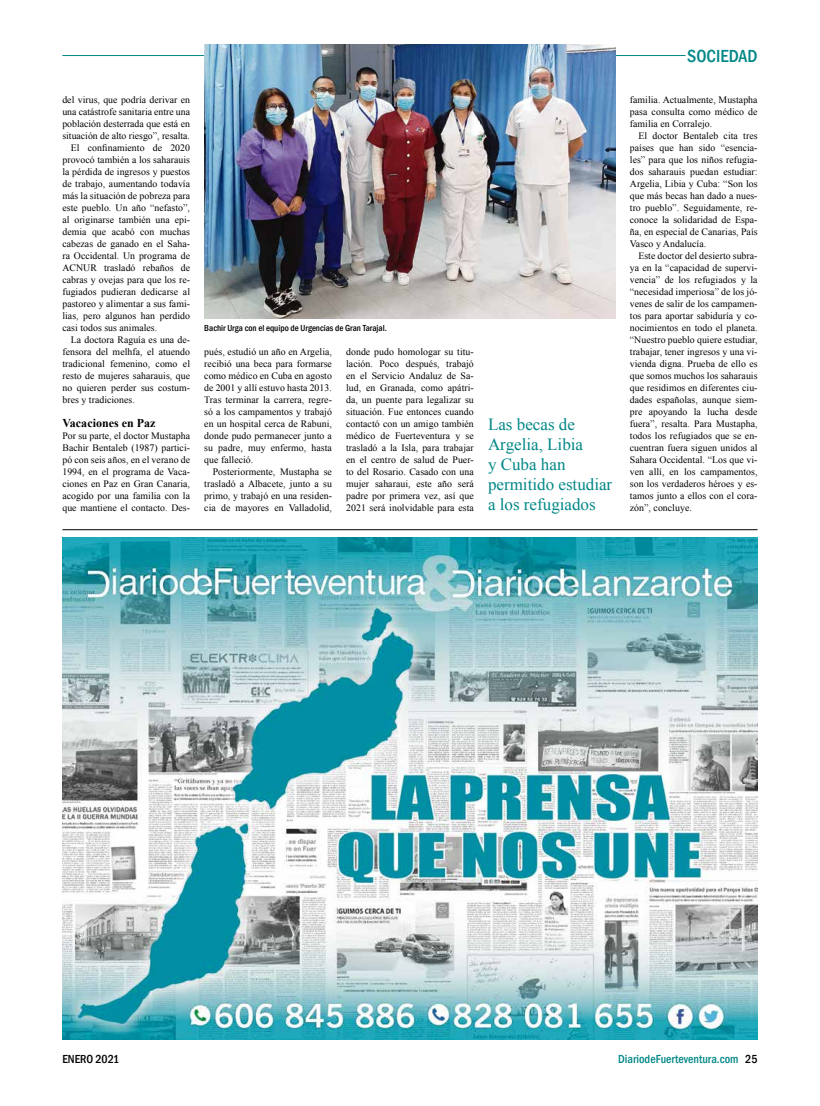
<style>
.page{position:relative;width:820px;height:1106px;background:#fff}
.page>*{position:absolute;margin:0;border:0;box-sizing:border-box;transform-origin:0 0}
.t1{font:500 condensed 18px "Franklin Gothic";color:#008786}
.t2{font:17px/20px "Times New Roman";color:#008786}
.t3{font:500 condensed 12px "Franklin Gothic";color:#008786}
.t4{font:700 12px "Times New Roman";color:#000}
.t5{font:500 condensed 12px "Franklin Gothic";color:#000}
.t6{font:9.8px/12px "Times New Roman";letter-spacing:.005em;color:#000;text-align:justify}
.t7{font:500 condensed 9px "Franklin Gothic";color:#000}
.s1{color:#000}
</style>
<div class="page">
<img style="left:62px;top:537px;width:695px;height:502px">
<hr style="left:62px;top:55px;width:623px;height:1px;background:#008786">
<hr style="left:62px;top:529px;width:695px;height:1px;background:#000">
<img style="left:204px;top:44px;width:411px;height:275px">
<p class="t6" style="left:62px;top:93px;width:129px">del virus, que podría derivar en</p>
<p class="t6" style="left:62px;top:105px;width:129px">una catástrofe sanitaria entre una</p>
<p class="t6" style="left:62px;top:117px;width:129px">población desterrada que está en</p>
<p class="t6" style="left:62px;top:129px;width:129px">situación de alto riesgo”, resalta.</p>
<p class="t6" style="left:71px;top:141px;width:121px">El confinamiento de 2020</p>
<p class="t6" style="left:62px;top:153px;width:129px">provocó también a los saharauis</p>
<p class="t6" style="left:62px;top:165px;width:129px">la pérdida de ingresos y puestos</p>
<p class="t6" style="left:62px;top:177px;width:129px">de trabajo, aumentando todavía</p>
<p class="t6" style="left:62px;top:189px;width:129px">más la situación de pobreza para</p>
<p class="t6" style="left:62px;top:201px;width:129px">este pueblo. Un año “nefasto”,</p>
<p class="t6" style="left:62px;top:213px;width:129px">al originarse también una epi-</p>
<p class="t6" style="left:62px;top:225px;width:129px">demia que acabó con muchas</p>
<p class="t6" style="left:62px;top:237px;width:129px">cabezas de ganado en el Saha-</p>
<p class="t6" style="left:62px;top:249px;width:129px">ra Occidental. Un programa de</p>
<p class="t6" style="left:62px;top:261px;width:129px">ACNUR trasladó rebaños de</p>
<p class="t6" style="left:62px;top:273px;width:129px">cabras y ovejas para que los re-</p>
<p class="t6" style="left:62px;top:285px;width:129px">fugiados pudieran dedicarse al</p>
<p class="t6" style="left:62px;top:297px;width:129px">pastoreo y alimentar a sus fami-</p>
<p class="t6" style="left:62px;top:309px;width:129px">lias, pero algunos han perdido</p>
<p class="t6" style="left:62px;top:321px;width:96px">casi todos sus animales.</p>
<p class="t6" style="left:71px;top:333px;width:121px">La doctora Raguía es una de-</p>
<p class="t6" style="left:62px;top:345px;width:129px">fensora del melhfa, el atuendo</p>
<p class="t6" style="left:62px;top:357px;width:129px">tradicional femenino, como el</p>
<p class="t6" style="left:62px;top:369px;width:129px">resto de mujeres saharauis, que</p>
<p class="t6" style="left:62px;top:381px;width:129px">no quieren perder sus costum-</p>
<p class="t6" style="left:62px;top:393px;width:74px">bres y tradiciones.</p>
<p class="t4" style="left:62px;top:414px;width:94px">Vacaciones en Paz</p>
<p class="t6" style="left:62px;top:429px;width:129px">Por su parte, el doctor Mustapha Bachir Bentaleb (1987) partici&shy;pó con seis años, en el verano de 1994, en el programa de Vaca&shy;ciones en Paz en Gran Canaria, acogido por una familia con la que mantiene el contacto. Des-</p>
<p class="t7" style="left:204px;top:322px;width:184px">Bachir Urga con el equipo de Urgencias de Gran Tarajal.</p>
<p class="t6" style="left:346px;top:345px;width:129px">donde pudo homologar su titu&shy;lación. Poco después, trabajó en el Servicio Andaluz de Sa&shy;lud, en Granada, como apátri&shy;da, un puente para legalizar su situación. Fue entonces cuando contactó con un amigo también médico de Fuerteventura y se trasladó a la Isla, para trabajar en el centro de salud de Puer&shy;to del Rosario. Casado con una mujer saharaui, este año será padre por primera vez, así que 2021 será inolvidable para esta</p>
<p class="t6" style="left:204px;top:345px;width:129px">pués, estudió un año en Argelia, recibió una beca para formarse como médico en Cuba en agosto de 2001 y allí estuvo hasta 2013.<br>Tras terminar la carrera, regre&shy;só a los campamentos y trabajó en un hospital cerca de Rabuni, donde pudo permanecer junto a su padre, muy enfermo, hasta que falleció.</p>
<p class="t6" style="left:204px;top:465px;width:129px;text-indent:9px">Posteriormente, Mustapha se trasladó a Albacete, junto a su primo, y trabajó en una residen&shy;cia de mayores en Valladolid,</p>
<h2 class="t2" style="left:488px;top:414px;width:126px">Las becas de<br>Argelia, Libia<br>y Cuba han permitido estudiar a los refugiados</h2>
<h1 class="t1" style="left:687px;top:44px;width:72px">SOCIEDAD</h1>
<p class="t6" style="left:629px;top:93px;width:129px">familia. Actualmente, Mustapha pasa consulta como médico de familia en Corralejo.</p>
<p class="t6" style="left:629px;top:129px;width:129px;text-indent:9px">El doctor Bentaleb cita tres países que han sido “esencia&shy;les” para que los niños refugia&shy;dos saharauis puedan estudiar:<br>Argelia, Libia y Cuba: “Son los que más becas han dado a nues&shy;tro pueblo”. Seguidamente, re&shy;conoce la solidaridad de Espa&shy;ña, en especial de Canarias, País Vasco y Andalucía.</p>
<p class="t6" style="left:629px;top:249px;width:129px;text-indent:9px">Este doctor del desierto subra&shy;ya en la “capacidad de supervi&shy;vencia” de los refugiados y la “necesidad imperiosa” de los jó&shy;venes de salir de los campamen&shy;tos para aportar sabiduría y co&shy;nocimientos en todo el planeta. “Nuestro pueblo quiere estudiar, trabajar, tener ingresos y una vi&shy;vienda digna. Prueba de ello es que somos muchos los saharauis que residimos en diferentes ciu&shy;dades españolas, aunque siem&shy;pre apoyando la lucha desde fuera”, resalta. Para Mustapha, todos los refugiados que se en&shy;cuentran fuera siguen unidos al Sahara Occidental. “Los que vi&shy;ven allí, en los campamentos, son los verdaderos héroes y es&shy;tamos junto a ellos con el cora&shy;zón”, concluye.</p>
<p class="t5" style="left:62px;top:1050px;width:58px">ENERO 2021</p>
<p class="t3" style="left:618px;top:1050px;width:141px">DiariodeFuerteventura.com <span class="s1">25</span></p>
</div>
